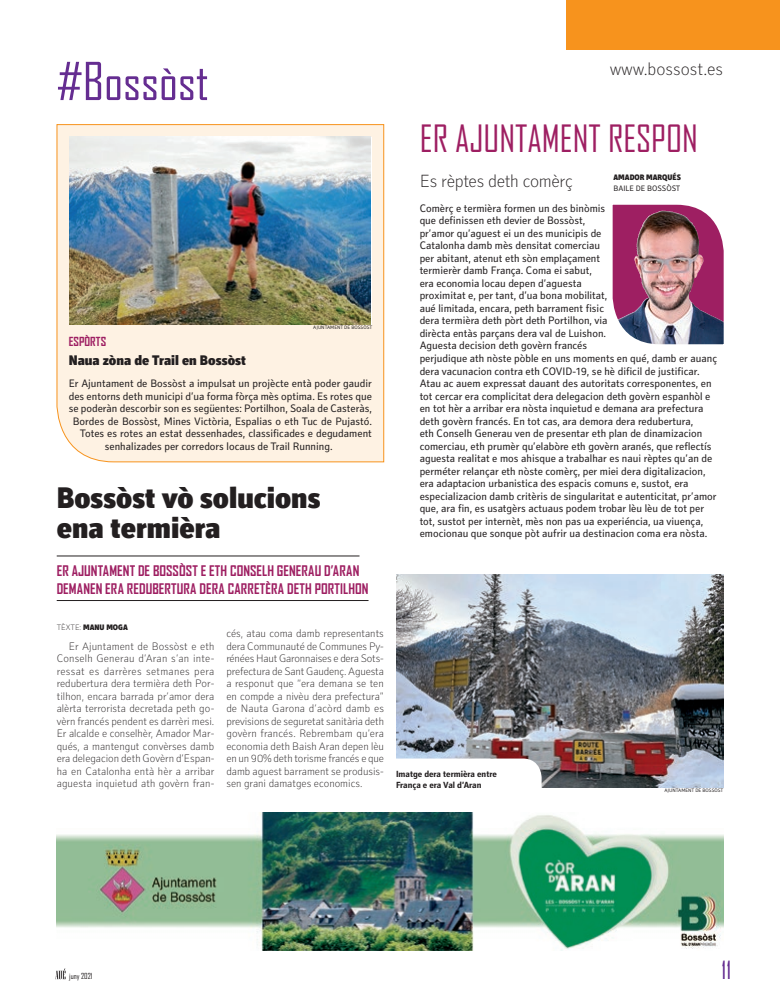
<style>
.page{position:relative;width:780px;height:1007px;background:#fff}
.page>*{position:absolute;margin:0;border:0;box-sizing:border-box;transform-origin:0 0}
.t1{font:50px "Agency FB";color:#652d91}
.t2{font:36px "Agency FB";color:#9e1f62}
.t3{font:900 30px/30px "Secca Std";color:#231f20}
.t4{font:24px "Agency FB";color:#652d91}
.t5{font:100 18px "Secca Std";letter-spacing:-.015em;color:#231f20}
.t6{font:700 14px/18px "Agency FB";color:#9e1f62}
.t7{font:900 14px "Secca Std";color:#231f20}
.t8{font:700 12px "Agency FB";letter-spacing:.005em;color:#9e1f62}
.t9{font:11px/12.5px "Secca Std";color:#231f20}
.t10{font:100 11px/12.5px "Secca Std";color:#231f20;text-align:justify}
.t11{font:700 9px/10.8px "Secca Std";color:#231f20}
.t12{font:900 8px "Secca Std";color:#231f20}
.t13{font:8px "Secca Std";color:#231f20}
.t14{font:8px "Agency FB";color:#231f20}
.t15{font:5px "Secca Std";color:#231f20}
.s1{font-weight:100}
</style>
<div class="page">
<svg style="left:55px;top:968px;width:11px;height:11px"></svg>
<div style="left:566px;top:0;width:214px;height:49px;background:#f7931d"></div>
<img style="left:612px;top:204px;width:112px;height:141px">
<div style="left:56px;top:124px;width:328px;height:338px;background:#fef2e3"></div>
<img style="left:69px;top:137px;width:301px;height:187px">
<img style="left:397px;top:574px;width:326px;height:213px">
<hr style="left:57px;top:555px;width:302px;height:1px;background:#231f20">
<hr style="left:57px;top:600px;width:311px;height:1px;background:#231f20">
<svg style="left:396px;top:758px;width:145px;height:29px"></svg>
<img style="left:57px;top:812px;width:666px;height:138px">
<h1 class="t1" style="left:57px;top:51px;width:153px">#BOSSÒST</h1>
<h3 class="t5" style="left:609px;top:58px;width:115px">www.bossost.es</h3>
<p class="t15" style="left:313px;top:325px;width:19px">Ajuntame</p>
<p class="t15" style="left:337px;top:325px;width:37px">nt de Bossòst</p>
<p class="t8" style="left:69px;top:334px;width:39px">ESPÒRTS</p>
<p class="t7" style="left:69px;top:353px;width:179px">Naua zòna de Trail en Bossòst</p>
<p class="t9" style="left:69px;top:377px;width:305px">Er Ajuntament de Bossòst a impulsat un projècte entà poder gaudir</p>
<p class="t9" style="left:69px;top:390px;width:305px">des entorns deth municipi d’ua forma fòrça mès optima. Es rotes que</p>
<p class="t9" style="left:69px;top:402px;width:305px">se poderàn descorbir son es següentes: Portilhon, Soala de Casteràs,</p>
<p class="t9" style="left:73px;top:415px;width:301px">Bordes de Bossòst, Mines Victòria, Espalias o eth Tuc de Pujastó.</p>
<p class="t9" style="left:80px;top:427px;width:294px">Totes es rotes an estat dessenhades, classificades e degudament</p>
<p class="t9" style="left:105px;top:440px;width:229px">senhalizades per corredors locaus de Trail Running.</p>
<h3 class="t3" style="left:57px;top:484px;width:265px">bossòst vò solucions ena termièra</h3>
<p class="t6" style="left:57px;top:561px;width:117px">ER AJUNTAMENT DE BOSSÒST</p>
<p class="t6" style="left:57px;top:561px;width:304px;text-indent:144px">E ETH CONSELH GENERAU D’ARAN<br>DEMANEN ERA REDUBERTURA DERA CARRET</p>
<p class="t6" style="left:265px;top:579px;width:104px">ÈRA DETH PORTILHON</p>
<p class="t12" style="left:57px;top:623px;width:72px"><span class="s1">TÈXTE:</span> manu moga</p>
<p class="t10" style="left:57px;top:640px;width:159px;text-indent:12px">Er Ajuntament de Bossòst e eth Conselh Generau d’Aran s’an inte&shy;ressat es darrères setmanes pera redubertura dera termièra deth Por&shy;tilhon, encara barrada pr’amor dera alèrta terrorista decretada peth go&shy;vèrn francés pendent es darrèri mesi.<br>Er alcalde e conselhèr, Amador Mar&shy;qués, a mantengut convèrses damb era delegacion deth Govèrn d’Espan&shy;ha en Catalonha entà hèr a arribar aguesta inquietud ath govèrn fran-</p>
<p class="t10" style="left:226px;top:627px;width:159px">cés, atau coma damb representants dera Communauté de Communes Py&shy;rénées Haut Garonnaises e dera Sots&shy;prefectura de Sant Gaudenç. Aguesta a responut que “era demana se ten en compde a nivèu dera prefectura” de Nauta Garona d’acòrd damb es previsions de seguretat sanitària deth govèrn francés. Rebrembam qu’era economia deth Baish Aran depen lèu en un 90% deth torisme francés e que damb aguest barrament se produsis&shy;sen grani damatges economics.</p>
<h2 class="t2" style="left:420px;top:116px;width:279px">ER AJUNTAMENT RESPON</h2>
<p class="t12" style="left:613px;top:173px;width:69px">Amador marqués</p>
<p class="t13" style="left:613px;top:184px;width:5px">baile</p>
<p class="t13" style="left:635px;top:184px;width:46px">de Bossòst</p>
<h3 class="t5" style="left:420px;top:171px;width:154px">Es rèptes deth comèrç</h3>
<p class="t9" style="left:419px;top:202px;width:299px">Comèrç e termièra formen un des binòmis<br>que definissen eth devier de Bossòst,<br>pr’amor qu’aguest ei un des municipis de<br>Catalonha damb mès densitat comerciau<br>per abitant, atenut eth sòn emplaçament<br>termierèr damb França. Coma ei sabut,<br>era economia locau depen d’aguesta<br>proximitat e, per tant, d’ua bona mobilitat,<br>aué limitada, encara, peth barrament fisic<br>dera termièra deth pòrt deth Portilhon, via<br>dirècta entàs parçans dera val de Luishon.<br>Aguesta decision deth govèrn francés<br>perjudique ath nòste pòble en uns moments en qué, damb er auanç dera vacunacion contra eth COVID-19, se hè dificil de justificar.<br>Atau ac auem expressat dauant des autoritats corresponentes, en tot cercar era complicitat dera delegacion deth govèrn espanhòl e en tot hèr a arribar era nòsta inquietud e demana ara prefectura deth govèrn francés. En tot cas, ara demora dera redubertura,<br>eth Conselh Generau ven de presentar eth plan de dinamizacion comerciau, eth prumèr qu’elabòre eth govèrn aranés, que reflectís aguesta realitat e mos ahisque a trabalhar es naui rèptes qu’an de perméter relançar eth nòste comèrç, per miei dera digitalizacion, era adaptacion urbanistica des espacis comuns e, sustot, era especializacion damb critèris de singularitat e autenticitat, pr’amor que, ara fin, es usatgèrs actuaus podem trobar lèu lèu de tot per tot, sustot per internèt, mès non pas ua experiéncia, ua viuença, emocionau que sonque pòt aufrir ua destinacion coma era nòsta.</p>
<p class="t11" style="left:396px;top:768px;width:102px">Imatge dera termièra entre<br>França e era Val d’Aran</p>
<p class="t15" style="left:664px;top:787px;width:19px">Ajuntame</p>
<p class="t15" style="left:688px;top:787px;width:37px">nt de Bossòst</p>
<p class="t14" style="left:69px;top:971px;width:25px">JUNY 2021</p>
<h3 class="t4" style="left:721px;top:955px;width:11px">11</h3>
</div>
